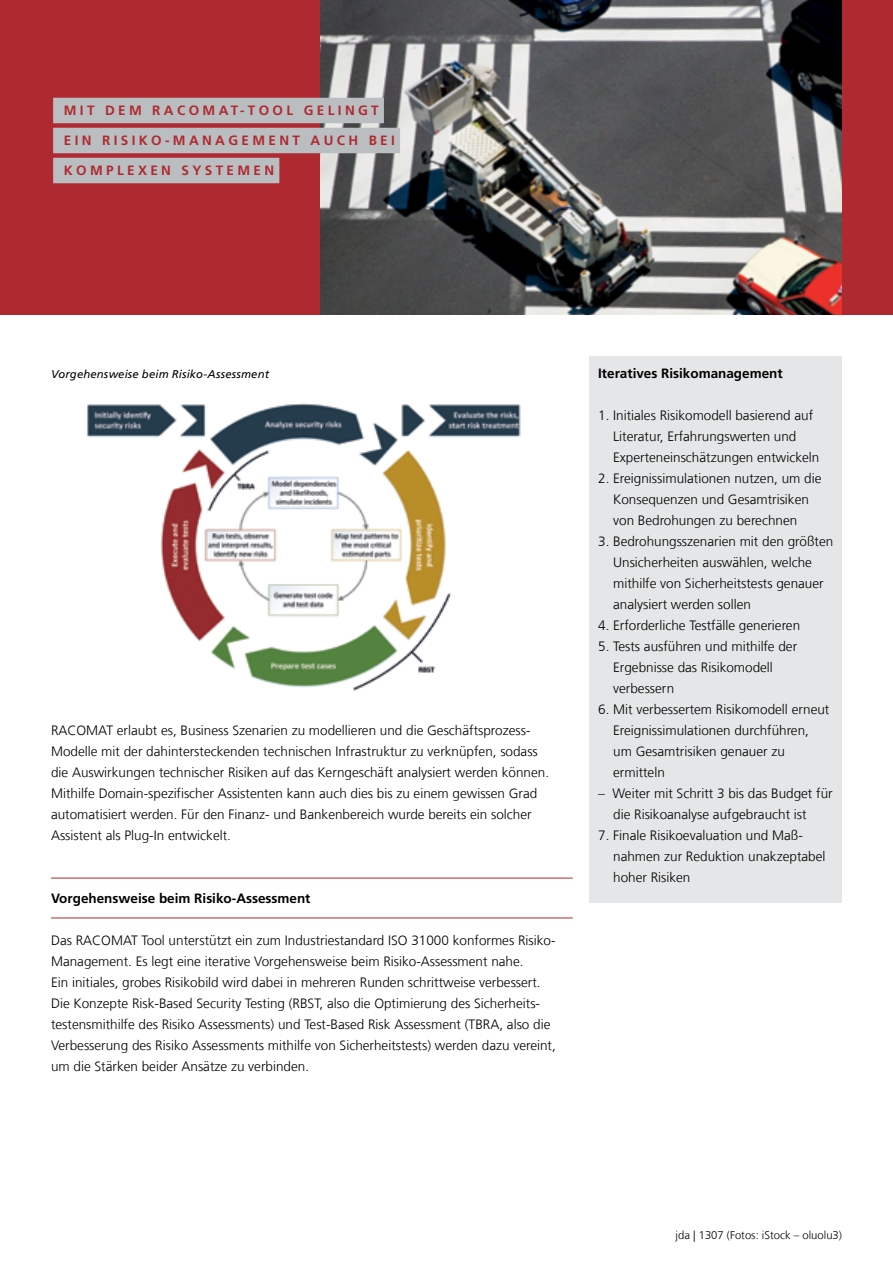
<style>
.page{position:relative;width:893px;height:1263px;background:#fff}
.page>*{position:absolute;margin:0;border:0;box-sizing:border-box;transform-origin:0 0}
.t1{font:300 13.5px/21px "Frutiger LT Com";color:#000}
.t2{font:700 13.5px "Frutiger LT Com";letter-spacing:.25em;color:#af2a30}
.t3{font:700 13.5px "Frutiger LT Com";color:#000}
.t4{font:italic 11.25px "Frutiger LT Com";letter-spacing:.015em;color:#000}
.t5{font:300 11.25px "Frutiger LT Com";color:#000}
</style>
<div class="page">
<div style="left:0;top:0;width:893px;height:315px;background:#af2a30"></div>
<img style="left:320px;top:0;width:522px;height:315px">
<hr style="left:51px;top:878px;width:522px;height:1px;background:#af2a30">
<hr style="left:51px;top:917px;width:522px;height:1px;background:#af2a30">
<div style="left:53px;top:98px;width:331px;height:25px;background:#bbbec1"></div>
<div style="left:53px;top:128px;width:347px;height:25px;background:#bbbec1"></div>
<div style="left:53px;top:158px;width:226px;height:25px;background:#bbbec1"></div>
<div style="left:590px;top:357px;width:252px;height:546px;background:#e5e6e7"></div>
<img style="left:87px;top:403px;width:434px;height:288px">
<p class="t2" style="left:64px;top:102px;width:139px">Mi t dem RA COMAT</p>
<p class="t2" style="left:240px;top:102px;width:140px">-tool geli ngt</p>
<p class="t2" style="left:64px;top:132px;width:331px">ei n ri sik o-M anagement auch bei</p>
<p class="t2" style="left:64px;top:162px;width:212px">k omplexen systemen</p>
<p class="t4" style="left:51px;top:367px;width:220px">Vorgehensweise beim Risiko-Assessment</p>
<p class="t1" style="left:51px;top:720px;width:500px">RACOMAT erlaubt es, Business Szenarien zu modellieren und die Geschäftsprozess-Modelle mit der dahintersteckenden technischen Infrastruktur zu verknüpfen, sodass die Auswirkungen technischer Risiken auf das Kerngeschäft analysiert werden können.<br>Mithilfe Domain-spezifischer Assistenten kann auch dies bis zu einem gewissen Grad automatisiert werden. Für den Finanz- und Bankenbereich wurde bereits ein solcher Assistent als Plug-In entwickelt.</p>
<p class="t3" style="left:51px;top:890px;width:261px">Vorgehensweise beim Risiko-Assessment</p>
<p class="t1" style="left:51px;top:930px;width:506px">Das RACOMAT Tool unterstützt ein zum Industriestandard ISO 31000 konformes Risiko-Management. Es legt eine iterative Vorgehensweise beim Risiko-Assessment nahe.<br>Ein initiales, grobes Risikobild wird dabei in mehreren Runden schrittweise verbessert.<br>Die Konzepte Risk-Based Security Testing (RBST, also die Optimierung des Sicherheits&shy;testensmithilfe des Risiko Assessments) und Test-Based Risk Assessment (TBRA, also die Verbesserung des Risiko Assessments mithilfe von Sicherheitstests) werden dazu vereint, um die Stärken beider Ansätze zu verbinden.</p>
<p class="t3" style="left:598px;top:365px;width:186px">Iteratives Risikomanagement</p>
<p class="t1" style="left:613px;top:405px;width:208px;text-indent:-15px">1. Initiales Risikomodell basierend auf<br>Literatur, Erfahrungswerten und<br>Experteneinschätzungen entwickeln</p>
<p class="t1" style="left:613px;top:468px;width:210px;text-indent:-15px">2. Ereignissimulationen nutzen, um die<br>Konsequenzen und Gesamtrisiken von Bedrohungen zu berechnen</p>
<p class="t1" style="left:613px;top:531px;width:222px;text-indent:-15px">3. Bedrohungsszenarien mit den größten Unsicherheiten auswählen, welche mithilfe von Sicherheitstests genauer analysiert werden sollen</p>
<p class="t1" style="left:598px;top:615px;width:204px">4. Erforderliche Testfälle generieren</p>
<p class="t1" style="left:613px;top:636px;width:186px;text-indent:-15px">5. Tests ausführen und mithilfe der<br>Ergebnisse das Risikomodell verbessern</p>
<p class="t1" style="left:613px;top:699px;width:218px;text-indent:-15px">6. Mit verbessertem Risikomodell erneut<br>Ereignissimulationen durchführen, um Gesamtrisiken genauer zu ermitteln</p>
<p class="t1" style="left:613px;top:783px;width:221px;text-indent:-15px">– Weiter mit Schritt 3 bis das Budget für die Risikoanalyse aufgebraucht ist</p>
<p class="t1" style="left:613px;top:825px;width:214px;text-indent:-15px">7. Finale Risikoevaluation und Maß&shy;nahmen zur Reduktion unakzeptabel hoher Risiken</p>
<p class="t5" style="left:676px;top:1228px;width:168px">jda | 1307 (Fotos: iStock – oluolu3)</p>
</div>
